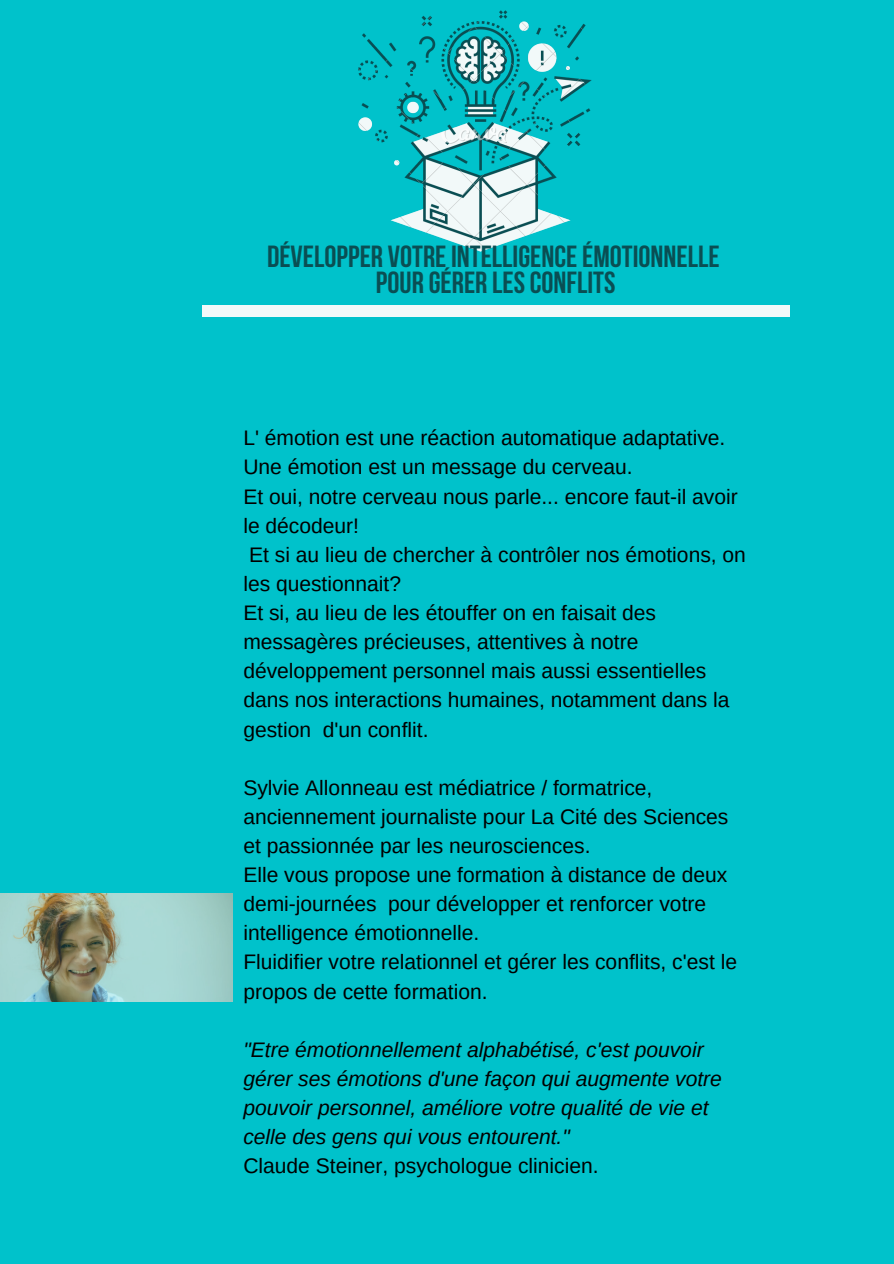
<style>
.page{position:relative;width:894px;height:1264px;background:#fff}
.page>*{position:absolute;margin:0;border:0;box-sizing:border-box;transform-origin:0 0}
.t1{font:700 30.45px/26.5px "Bebas Neue";color:#0a4e53;text-align:center}
.t2{font:21px/29.1px "Arimo";color:#000}
.t3{font:italic 21px/29.1px "Arimo";color:#000}
</style>
<div class="page">
<div style="left:0;top:0;width:893px;height:1263px;background:#00c2cb"></div>
<img style="left:358px;top:10px;width:234px;height:242px">
<div style="left:202px;top:306px;width:587px;height:11px;background:#f2f9f9"></div>
<img style="left:0;top:893px;width:232px;height:108px">
<h1 class="t1" style="left:267px;top:246px;width:454px">DÉVELOPPER VOTREINTELLIGENCEÉMOTIONNELLE<br>POUR GÉRER LESCONFLITS</h1>
<p class="t2" style="left:243px;top:423px;width:504px">L' émotion est une réaction automatique adaptative.<br>Une émotion est un message du cerveau.<br>Et oui, notre cerveau nous parle... encore faut-il avoir le décodeur!<br>Et si au lieu de chercher à contrôler nos émotions, on les questionnait?<br>Et si, au lieu de les étouffer on en faisait des messagères précieuses, attentives à notre développement personnel mais aussi essentielles dans nos interactions humaines, notamment dans la gestion d'un conflit.</p>
<p class="t2" style="left:243px;top:773px;width:495px">Sylvie Allonneau est médiatrice / formatrice, anciennement journaliste pour La Cité des Sciences et passionnée par les neurosciences.<br>Elle vous propose une formation à distance de deux demi-journées pour développer et renforcer votre intelligence émotionnelle.<br>Fluidifier votre relationnel et gérer les conflits, c'est le propos de cette formation.</p>
<p class="t3" style="left:243px;top:1034px;width:480px">"Etre émotionnellement alphabétisé, c'est pouvoir gérer ses émotions d'une façon qui augmente votre pouvoir personnel, améliore votre qualité de vie et celle des gens qui vous entourent."</p>
<p class="t2" style="left:243px;top:1151px;width:357px">Claude Steiner, psychologue clinicien.</p>
</div>
